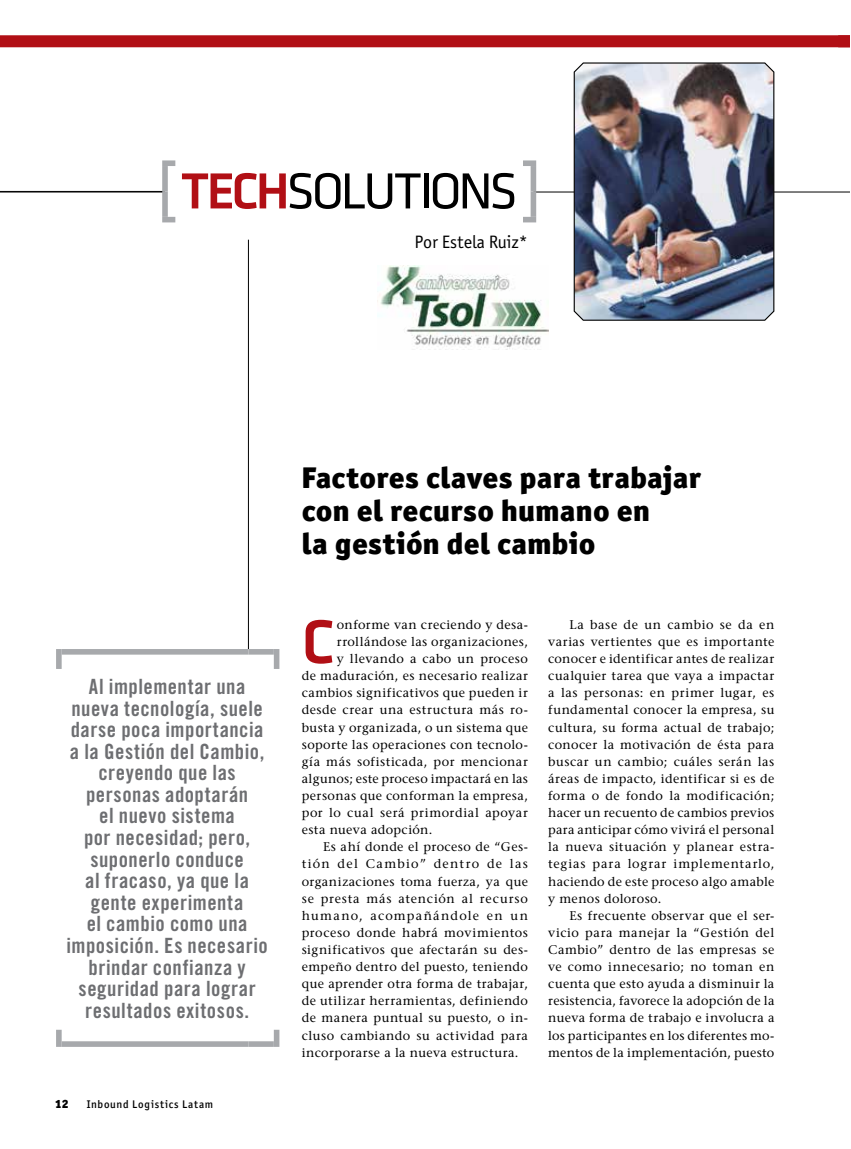
<style>
.page{position:relative;width:851px;height:1149px;background:#fff}
.page>*{position:absolute;margin:0;border:0;box-sizing:border-box;transform-origin:0 0}
.t1{font:500 63.9px "Klavika";color:#b10f15}
.t2{font:52.5px "Klavika";letter-spacing:-.07em;color:#000}
.t3{font:900 30px/33px "Officina Sans ITC Std";letter-spacing:.01em;color:#000}
.t4{font:21px/21.6px "Trade Gothic LT Std Bd Cn 20";letter-spacing:.025em;color:#6d6e71;text-align:center}
.t5{font:18px "Officina Sans ITC Std";color:#000}
.t6{font:500 12.6px/17.1px "Stone Serif Std";letter-spacing:.035em;color:#000;text-align:justify}
.t7{font:500 12.6px "Stone Serif Std";letter-spacing:.095em;color:#000}
.t8{font:500 12.6px "Stone Serif Std";letter-spacing:.065em;color:#000}
.t9{font:900 12px "Officina Sans ITC Std";color:#000}
.t10{font:500 11.1px "Officina Sans ITC Std";letter-spacing:.065em;color:#000}
.s1{font-weight:500;color:#b10f15}
</style>
<div class="page">
<hr style="left:0;top:191px;width:849px;height:1px;background:#000">
<div style="left:56px;top:648px;width:6px;height:20px;background:#a7a9ac"></div>
<div style="left:274px;top:1029px;width:5px;height:17px;background:#a7a9ac"></div>
<svg style="left:248px;top:1040px;width:26px;height:6px"></svg>
<svg style="left:62px;top:1041px;width:186px;height:5px"></svg>
<div style="left:274px;top:648px;width:5px;height:20px;background:#a7a9ac"></div>
<div style="left:62px;top:648px;width:186px;height:6px;background:#a7a9ac"></div>
<div style="left:56px;top:1029px;width:6px;height:17px;background:#a7a9ac"></div>
<div style="left:248px;top:648px;width:26px;height:6px;background:#a7a9ac"></div>
<hr style="left:248px;top:239px;width:1px;height:409px;background:#000">
<div style="left:0;top:35px;width:849px;height:12px;background:#b10f15"></div>
<svg style="left:168px;top:163px;width:362px;height:56px"></svg>
<div style="left:162px;top:217px;width:13px;height:5px;background:#a7a9ac"></div>
<div style="left:523px;top:160px;width:13px;height:6px;background:#a7a9ac"></div>
<div style="left:530px;top:166px;width:6px;height:25px;background:#a7a9ac"></div>
<div style="left:530px;top:191px;width:6px;height:26px;background:#a7a9ac"></div>
<div style="left:162px;top:160px;width:13px;height:6px;background:#a7a9ac"></div>
<div style="left:162px;top:191px;width:6px;height:26px;background:#a7a9ac"></div>
<div style="left:523px;top:217px;width:13px;height:5px;background:#a7a9ac"></div>
<div style="left:162px;top:166px;width:6px;height:25px;background:#a7a9ac"></div>
<img style="left:573px;top:62px;width:201px;height:259px">
<img style="left:377px;top:265px;width:171px;height:84px">
<h2 class="t2" style="left:181px;top:162px;width:338px"><span class="s1">TECH</span>SOLUTIONS</h2>
<h3 class="t5" style="left:414px;top:232px;width:115px">Por Estela Ruiz*</h3>
<p class="t4" style="left:66px;top:675px;width:203px">Al implementar una nueva tecnología, suele darse poca importancia a la Gestión del Cambio, creyendo que las personas adoptarán<br>el nuevo sistema<br>por necesidad; pero, suponerlo conduce<br>al fracaso, ya que la gente experimenta<br>el cambio como una imposición. Es necesario brindar confianza y seguridad para lograr resultados exitosos.</p>
<p class="t9" style="left:55px;top:1095px;width:15px">12</p>
<p class="t10" style="left:87px;top:1097px;width:128px">Inbound Logistics Latam</p>
<h3 class="t3" style="left:302px;top:460px;width:401px">Factores claves para trabajar con el recurso humano en<br>la gestión del cambio</h3>
<h1 class="t1" style="left:302px;top:607px;width:35px">C</h1>
<p class="t6" style="left:337px;top:615px;width:192px">onforme van creciendo y desa-</p>
<p class="t6" style="left:337px;top:633px;width:193px">rrollándose las organizaciones,</p>
<p class="t6" style="left:337px;top:650px;width:192px">y llevando a cabo un proceso</p>
<p class="t6" style="left:302px;top:667px;width:228px">de maduración, es necesario realizar</p>
<p class="t6" style="left:302px;top:684px;width:228px">cambios significativos que pueden ir</p>
<p class="t6" style="left:302px;top:701px;width:228px">desde crear una estructura más ro-</p>
<p class="t6" style="left:302px;top:718px;width:228px">busta y organizada, o un sistema que</p>
<p class="t6" style="left:302px;top:735px;width:228px">soporte las operaciones con tecnolo-</p>
<p class="t6" style="left:302px;top:752px;width:228px">gía más sofisticada, por mencionar</p>
<p class="t6" style="left:302px;top:769px;width:228px">algunos; este proceso impactará en las</p>
<p class="t6" style="left:302px;top:786px;width:228px">personas que conforman la empresa,</p>
<p class="t6" style="left:302px;top:803px;width:228px">por lo cual será primordial apoyar</p>
<p class="t6" style="left:302px;top:821px;width:132px">esta nueva adopción.</p>
<p class="t6" style="left:323px;top:838px;width:206px">Es ahí donde el proceso de “Ges-</p>
<p class="t7" style="left:302px;top:856px;width:228px">tión del Cambio” dentro de las</p>
<p class="t6" style="left:302px;top:872px;width:228px">organizaciones toma fuerza, ya que</p>
<p class="t8" style="left:302px;top:890px;width:228px">se presta más atención al recurso</p>
<p class="t7" style="left:302px;top:907px;width:228px">humano, acompañándole en un</p>
<p class="t6" style="left:302px;top:923px;width:228px">proceso donde habrá movimientos</p>
<p class="t6" style="left:302px;top:940px;width:228px">significativos que afectarán su des-</p>
<p class="t6" style="left:302px;top:957px;width:228px">empeño dentro del puesto, teniendo</p>
<p class="t6" style="left:302px;top:975px;width:228px">que aprender otra forma de trabajar,</p>
<p class="t6" style="left:302px;top:992px;width:228px">de utilizar herramientas, definiendo</p>
<p class="t6" style="left:302px;top:1009px;width:228px">de manera puntual su puesto, o in-</p>
<p class="t6" style="left:302px;top:1026px;width:228px">cluso cambiando su actividad para</p>
<p class="t6" style="left:302px;top:1043px;width:218px">incorporarse a la nueva estructura.</p>
<p class="t6" style="left:548px;top:615px;width:228px;text-indent:21px">La base de un cambio se da en varias vertientes que es importante conocer e identificar antes de realizar cualquier tarea que vaya a impactar a las personas: en primer lugar, es fundamental conocer la empresa, su cultura, su forma actual de trabajo; conocer la motivación de ésta para buscar un cambio; cuáles serán las áreas de impacto, identificar si es de forma o de fondo la modificación; hacer un recuento de cambios previos para anticipar cómo vivirá el personal la nueva situación y planear estra&shy;tegias para lograr implementarlo, haciendo de este proceso algo amable y menos doloroso.</p>
<p class="t6" style="left:548px;top:906px;width:228px;text-indent:21px">Es frecuente observar que el ser&shy;vicio para manejar la “Gestión del Cambio” dentro de las empresas se ve como innecesario; no toman en cuenta que esto ayuda a disminuir la resistencia, favorece la adopción de la nueva forma de trabajo e involucra a los participantes en los diferentes mo&shy;mentos de la implementación, puesto</p>
</div>
